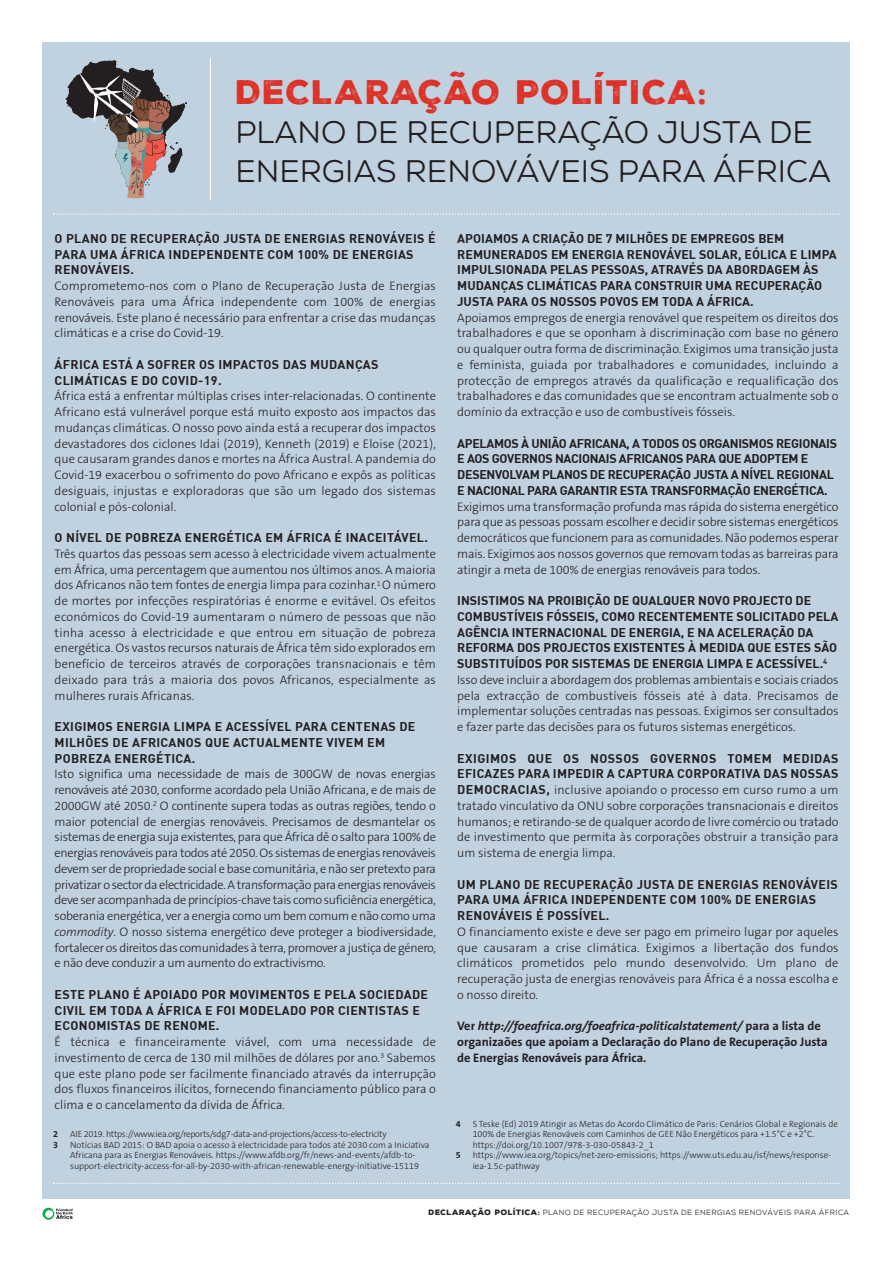
<style>
.page{position:relative;width:893px;height:1263px;background:#fff}
.page>*{position:absolute;margin:0;border:0;box-sizing:border-box;transform-origin:0 0}
.t1{font:33px "Nexa Rust Sans Black 01";letter-spacing:.03em;color:#de3126}
.t2{font:31.2px/39px "Nexa Rust Sans";color:#231f20}
.t3{font:300 12.45px/15.8px "The Sans B3";color:#231f20;text-align:justify}
.t4{font:700 12.45px/15.8px "DIN";letter-spacing:.025em;color:#231f20}
.t5{font:700 12.45px/15.8px "DIN";letter-spacing:.005em;color:#231f20}
.t6{font:700 12.45px/15.8px "DIN";letter-spacing:-.025em;color:#231f20}
.t7{font:700 12.45px/15.8px "The Sans B7";color:#231f20}
.t8{font:300 9px/10.5px "The Sans B3";color:#231f20}
.t9{font:300 9px "The Sans B3";letter-spacing:-.025em;color:#231f20}
.t10{font:700 9px "The Sans B7";color:#231f20}
.t11{font:7.5px "Nexa Rust Sans";letter-spacing:.05em;color:#231f20}
.s1{font-style:italic}
.s2{font-family:"DIN";font-weight:700}
.s3{font-weight:900}
.s4{font-family:"Nexa Rust Sans Black 01"}
</style>
<div class="page">
<div style="left:43px;top:43px;width:807px;height:1156px;background:#c0d1df"></div>
<svg style="left:53px;top:213px;width:787px;height:2px"></svg>
<svg style="left:53px;top:1182px;width:787px;height:2px"></svg>
<svg style="left:66px;top:60px;width:121px;height:139px"></svg>
<hr style="left:210px;top:58px;width:1px;height:142px;background:#fff">
<svg style="left:43px;top:1208px;width:30px;height:12px"></svg>
<p class="t1" style="left:235px;top:74px;width:473px">DECLARAÇÃO POLÍTICA:</p>
<p class="t2" style="left:235px;top:113px;width:597px">PLANO DE RECUPERAÇÃO JUSTA DE<br>ENERGIAS RENOVÁVEIS PARA ÁFRICA</p>
<p class="t4" style="left:55px;top:232px;width:382px">O PLANO DE RECUPERAÇÃO JUSTA DE ENERGIAS RENOVÁVEIS É<br>PARA UMA ÁFRICA INDEPENDENTE COM 100% DE ENERGIAS<br>RENOVÁVEIS.</p>
<p class="t3" style="left:55px;top:279px;width:383px">Comprometemo-nos com o Plano de Recuperação Justa de Energias Renováveis para uma África independente com 100% de energias renováveis. Este plano é necessário para enfrentar a crise das mudanças climáticas e a crise do Covid-19.</p>
<p class="t4" style="left:55px;top:358px;width:325px">ÁFRICA ESTÁ A SOFRER OS IMPACTOS DAS MUDANÇAS<br>CLIMÁTICAS E DO COVID-19.</p>
<p class="t3" style="left:55px;top:390px;width:383px">África está a enfrentar múltiplas crises inter-relacionadas. O continente Africano está vulnerável porque está muito exposto aos impactos das mudanças climáticas. O nosso povo ainda está a recuperar dos impactos devastadores dos ciclones Idai (2019), Kenneth (2019) e Eloise (2021), que causaram grandes danos e mortes na África Austral. A pandemia do Covid-19 exacerbou o sofrimento do povo Africano e expôs as políticas desiguais, injustas e exploradoras que são um legado dos sistemas colonial e pós-colonial.</p>
<p class="t4" style="left:55px;top:531px;width:375px">O NÍVEL DE POBREZA ENERGÉTICA EM ÁFRICA É INACEITÁVEL.</p>
<p class="t3" style="left:55px;top:547px;width:383px">Três quartos das pessoas sem acesso à electricidade vivem actualmente em África, uma percentagem que aumentou nos últimos anos. A maioria dos Africanos não tem fontes de energia limpa para cozinhar.<sup>1</sup> O número de mortes por infecções respiratórias é enorme e evitável. Os efeitos económicos do Covid-19 aumentaram o número de pessoas que não tinha acesso à electricidade e que entrou em situação de pobreza energética. Os vastos recursos naturais de África têm sido explorados em benefício de terceiros através de corporações transnacionais e têm deixado para trás a maioria dos povos Africanos, especialmente as mulheres rurais Africanas.</p>
<p class="t4" style="left:55px;top:720px;width:362px">EXIGIMOS ENERGIA LIMPA E ACESSÍVEL PARA CENTENAS DE<br>MILHÕES DE AFRICANOS QUE ACTUALMENTE VIVEM EM<br>POBREZA ENERGÉTICA.</p>
<p class="t3" style="left:55px;top:768px;width:383px">Isto significa uma necessidade de mais de 300GW de novas energias renováveis até 2030, conforme acordado pela União Africana, e de mais de 2000GW até 2050.<sup>2</sup> O continente supera todas as outras regiões, tendo o maior potencial de energias renováveis. Precisamos de desmantelar os sistemas de energia suja existentes, para que África dê o salto para 100% de energias renováveis para todos até 2050. Os sistemas de energias renováveis devem ser de propriedade social e base comunitária, e não ser pretexto para privatizar o sector da electricidade. A transformação para energias renováveis deve ser acompanhada de princípios-chave tais como suficiência energética, soberania energética, ver a energia como um bem comum e não como uma <span class="s1">commodity</span>. O nosso sistema energético deve proteger a biodiversidade, fortalecer os direitos das comunidades à terra, promover a justiça de género, e não deve conduzir a um aumento do extractivismo.</p>
<p class="t4" style="left:55px;top:988px;width:375px">ESTE PLANO É APOIADO POR MOVIMENTOS E PELA SOCIEDADE<br>CIVIL EM TODA A ÁFRICA E FOI MODELADO POR CIENTISTAS E<br>ECONOMISTAS DE RENOME.</p>
<p class="t3" style="left:55px;top:1035px;width:383px">É técnica e financeiramente viável, com uma necessidade de investimento de cerca de 130 mil milhões de dólares por ano.<sup>3</sup> Sabemos que este plano pode ser facilmente financiado através da interrupção dos fluxos financeiros ilícitos, fornecendo financiamento público para o clima e o cancelamento da dívida de África.</p>
<p class="t10" style="left:53px;top:1130px;width:6px">2</p>
<p class="t9" style="left:70px;top:1130px;width:318px">AIE 2019. https://www.iea.org/reports/sdg7-data-and-projections/access-to-electricity</p>
<p class="t10" style="left:53px;top:1141px;width:6px">3</p>
<p class="t8" style="left:70px;top:1140px;width:361px">Notícias BAD 2015: O BAD apoia o acesso à electricidade para todos até 2030 com a Iniciativa<br>Africana para as Energias Renováveis. https://www.afdb.org/fr/news-and-events/afdb-to&shy;support-electricity-access-for-all-by-2030-with-african-renewable-energy-initiative-15119</p>
<p class="t5" style="left:457px;top:232px;width:381px">APOIAMOS A CRIAÇÃO DE 7 MILHÕES DE EMPREGOS BEM REMUNERADOS EM ENERGIA RENOVÁVEL SOLAR, EÓLICA E LIMPA IMPULSIONADA PELAS PESSOAS, ATRAVÉS DA ABORDAGEM ÀS MUDANÇAS CLIMÁTICAS PARA CONSTRUIR UMA RECUPERAÇÃO JUSTA PARA OS NOSSOS POVOS EM TODA A ÁFRICA.</p>
<p class="t3" style="left:457px;top:311px;width:383px">Apoiamos empregos de energia renovável que respeitem os direitos dos trabalhadores e que se oponham à discriminação com base no género ou qualquer outra forma de discriminação. Exigimos uma transição justa e feminista, guiada por trabalhadores e comunidades, incluindo a protecção de empregos através da qualificação e requalificação dos trabalhadores e das comunidades que se encontram actualmente sob o domínio da extracção e uso de combustíveis fósseis.</p>
<p class="t6" style="left:457px;top:437px;width:381px">APELAMOS À UNIÃO AFRICANA, A TODOS OS ORGANISMOS REGIONAIS E AOS GOVERNOS NACIONAIS AFRICANOS PARA QUE ADOPTEM E DESENVOLVAM PLANOS DE RECUPERAÇÃO JUSTA A NÍVEL REGIONAL E NACIONAL PARA GARANTIR ESTA TRANSFORMAÇÃO ENERGÉTICA.</p>
<p class="t3" style="left:457px;top:500px;width:383px">Exigimos uma transformação profunda mas rápida do sistema energético para que as pessoas possam escolher e decidir sobre sistemas energéticos democráticos que funcionem para as comunidades. Não podemos esperar mais. Exigimos aos nossos governos que removam todas as barreiras para atingir a meta de 100% de energias renováveis para todos.</p>
<p class="t5" style="left:457px;top:594px;width:383px">INSISTIMOS NA PROIBIÇÃO DE QUALQUER NOVO PROJECTO DE COMBUSTÍVEIS FÓSSEIS, COMO RECENTEMENTE SOLICITADO PELA AGÊNCIA INTERNACIONAL DE ENERGIA, E NA ACELERAÇÃO DA REFORMA DOS PROJECTOS EXISTENTES À MEDIDA QUE ESTES SÃO SUBSTITUÍDOS POR SISTEMAS DE ENERGIA LIMPA E ACESSÍVEL.<sup>4</sup></p>
<p class="t3" style="left:457px;top:673px;width:383px">Isso deve incluir a abordagem dos problemas ambientais e sociais criados pela extracção de combustíveis fósseis até à data. Precisamos de implementar soluções centradas nas pessoas. Exigimos ser consultados e fazer parte das decisões para os futuros sistemas energéticos.</p>
<p class="t3" style="left:457px;top:752px;width:383px"><span class="s2">EXIGIMOS QUE OS NOSSOS GOVERNOS TOMEM MEDIDAS EFICAZES PARA IMPEDIR A CAPTURA CORPORATIVA DAS NOSSAS DEMOCRACIAS,</span> inclusive apoiando o processo em curso rumo a um tratado vinculativo da ONU sobre corporações transnacionais e direitos humanos; e retirando-se de qualquer acordo de livre comércio ou tratado de investimento que permita às corporações obstruir a transição para um sistema de energia limpa.</p>
<p class="t4" style="left:457px;top:878px;width:382px">UM PLANO DE RECUPERAÇÃO JUSTA DE ENERGIAS RENOVÁVEIS<br>PARA UMA ÁFRICA INDEPENDENTE COM 100% DE ENERGIAS<br>RENOVÁVEIS É POSSÍVEL.</p>
<p class="t3" style="left:457px;top:925px;width:383px">O financiamento existe e deve ser pago em primeiro lugar por aqueles que causaram a crise climática. Exigimos a libertação dos fundos climáticos prometidos pelo mundo desenvolvido. Um plano de recuperação justa de energias renováveis para África é a nossa escolha e o nosso direito.</p>
<p class="t7" style="left:457px;top:1019px;width:372px">Ver <span class="s1">http://foeafrica.org/foeafrica-politicalstatement/</span> para a lista de organizaões que apoiam a Declaração do Plano de Recuperação Justa de Energias Renováveis para África.</p>
<p class="t10" style="left:456px;top:1120px;width:6px">4</p>
<p class="t8" style="left:473px;top:1119px;width:367px">S Teske (Ed) 2019 Atingir as Metas do Acordo Climático de Paris: Cenários Global e Regionais de<br>100% de Energias Renováveis com Caminhos de GEE Não Energéticos para +1.5°C e +2°C. https://doi.org/10.1007/978-3-030-05843-2_1</p>
<p class="t10" style="left:456px;top:1151px;width:6px">5</p>
<p class="t8" style="left:473px;top:1151px;width:360px">https://www.iea.org/topics/net-zero-emissions; https://www.uts.edu.au/isf/news/response&shy;iea-1.5c-pathway</p>
<p class="t11" style="left:429px;top:1208px;width:422px"><span class="s3">DECLARAÇÃO POLÍTICA</span><span class="s4">:</span> PLANO DE RECUPERAÇÃO JUSTA DE ENERGIAS RENOVÁVEIS PARA ÁFRICA</p>
</div>
